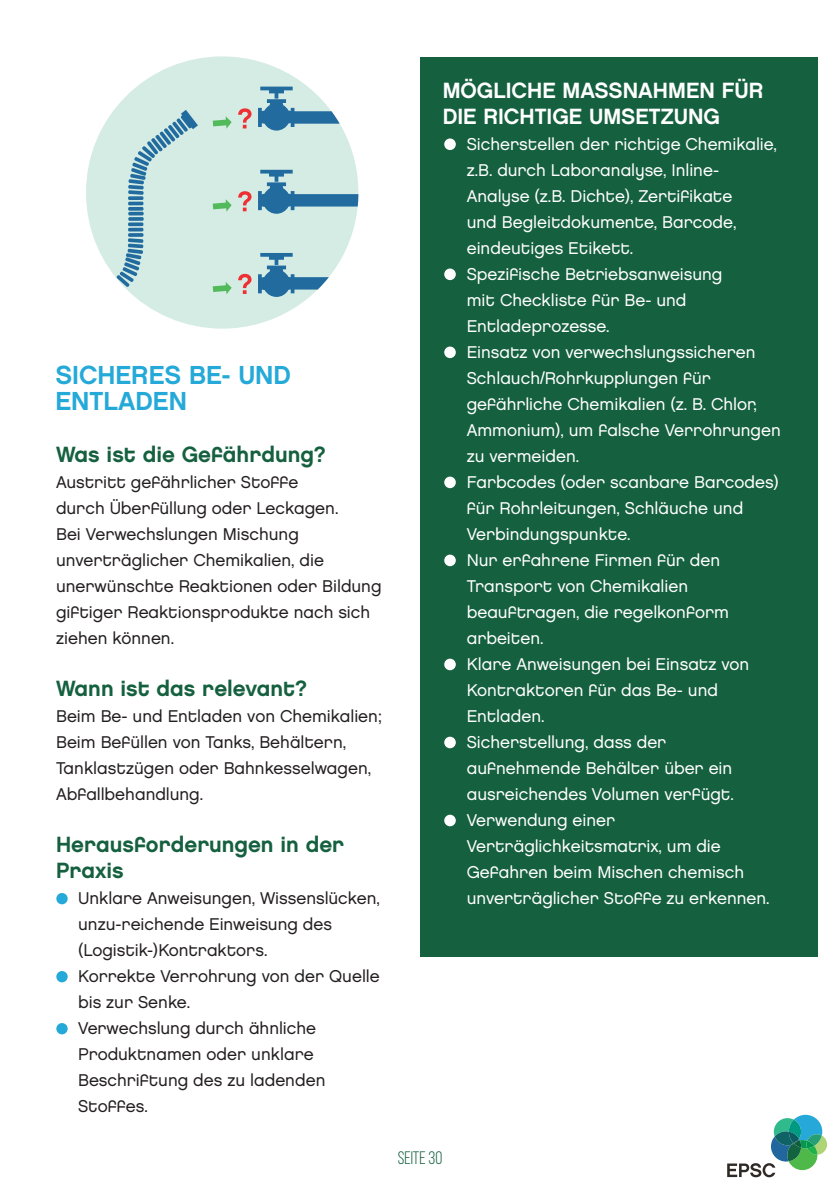
<style>
.page{position:relative;width:840px;height:1191px;background:#fff}
.page>*{position:absolute;margin:0;border:0;box-sizing:border-box;transform-origin:0 0}
.t1{font:26px/26px "Chalet New York Nineteen Eighty";color:#24a9d8}
.t2{font:22px/26px "Chalet New York Nineteen Eighty";color:#15603f}
.t3{font:22px/26px "Chalet New York Nineteen Eighty";color:#fff}
.t4{font:18px "Bebas Neue";color:#15603f}
.t5{font:17px/26px "Chalet London Nineteen Eighty";color:#fff}
.t6{font:17px/26px "Chalet London Nineteen Eighty";color:#231f20}
</style>
<div class="page">
<svg style="left:727px;top:1114px;width:99px;height:63px"></svg>
<div style="left:420px;top:57px;width:396px;height:899px;background:#15603f"></div>
<div style="left:444px;top:138px;width:11px;height:12px;background:#fff;border-radius:50%"></div>
<div style="left:444px;top:268px;width:11px;height:12px;background:#fff;border-radius:50%"></div>
<div style="left:444px;top:346px;width:11px;height:12px;background:#fff;border-radius:50%"></div>
<div style="left:444px;top:476px;width:11px;height:12px;background:#fff;border-radius:50%"></div>
<div style="left:444px;top:554px;width:11px;height:12px;background:#fff;border-radius:50%"></div>
<div style="left:444px;top:658px;width:11px;height:12px;background:#fff;border-radius:50%"></div>
<div style="left:444px;top:736px;width:11px;height:12px;background:#fff;border-radius:50%"></div>
<div style="left:444px;top:814px;width:11px;height:12px;background:#fff;border-radius:50%"></div>
<div style="left:56px;top:893px;width:12px;height:11px;background:#24a9d8;border-radius:50%"></div>
<div style="left:56px;top:971px;width:12px;height:11px;background:#24a9d8;border-radius:50%"></div>
<div style="left:56px;top:1023px;width:12px;height:11px;background:#24a9d8;border-radius:50%"></div>
<svg style="left:86px;top:56px;width:271px;height:273px;fill:#d5ece5"></svg>
<svg style="left:258px;top:87px;width:81px;height:44px"></svg>
<svg style="left:258px;top:170px;width:100px;height:44px"></svg>
<svg style="left:258px;top:253px;width:71px;height:44px"></svg>
<svg style="left:238px;top:108px;width:13px;height:20px"></svg>
<svg style="left:238px;top:191px;width:13px;height:20px"></svg>
<svg style="left:238px;top:274px;width:13px;height:20px"></svg>
<svg style="left:213px;top:116px;width:18px;height:13px"></svg>
<svg style="left:213px;top:199px;width:18px;height:13px"></svg>
<svg style="left:213px;top:282px;width:18px;height:12px"></svg>
<hr style="left:128px;top:212px;width:15px;height:3px;background:#216b9e">
<svg style="left:128px;top:217px;width:16px;height:4px"></svg>
<svg style="left:128px;top:222px;width:15px;height:4px"></svg>
<svg style="left:128px;top:233px;width:15px;height:4px"></svg>
<hr style="left:128px;top:228px;width:15px;height:3px;background:#216b9e">
<svg style="left:116px;top:238px;width:27px;height:49px"></svg>
<svg style="left:128px;top:207px;width:15px;height:4px"></svg>
<svg style="left:128px;top:196px;width:15px;height:4px"></svg>
<hr style="left:128px;top:202px;width:15px;height:3px;background:#216b9e">
<svg style="left:128px;top:110px;width:70px;height:85px"></svg>
<p class="t1" style="left:55px;top:362px;width:237px">SICHERES BE- UND<br>ENTLADEN</p>
<p class="t2" style="left:56px;top:441px;width:271px">Was ist die Gefährdung?</p>
<p class="t6" style="left:56px;top:469px;width:327px">Austritt gefährlicher Stoffe<br>durch Überfüllung oder Leckagen.<br>Bei Verwechslungen Mischung unverträglicher Chemikalien, die unerwünschte Reaktionen oder Bildung giftiger Reaktionsprodukte nach sich ziehen können.</p>
<p class="t2" style="left:56px;top:675px;width:253px">Wann ist das relevant?</p>
<p class="t6" style="left:56px;top:703px;width:327px">Beim Be- und Entladen von Chemikalien; Beim Befüllen von Tanks, Behältern, Tanklastzügen oder Bahnkesselwagen, Abfallbehandlung.</p>
<p class="t2" style="left:56px;top:831px;width:289px">Herausforderungen in der<br>Praxis</p>
<p class="t6" style="left:78px;top:885px;width:303px">Unklare Anweisungen, Wissenslücken, unzu-reichende Einweisung des (Logistik-)Kontraktors.</p>
<p class="t6" style="left:78px;top:963px;width:303px">Korrekte Verrohrung von der Quelle bis zur Senke.</p>
<p class="t6" style="left:78px;top:1015px;width:249px">Verwechslung durch ähnliche<br>Produktnamen oder unklare<br>Beschriftung des zu ladenden<br>Stoffes.</p>
<p class="t3" style="left:442px;top:77px;width:322px">MÖGLICHE MASSNAHMEN FÜR<br>DIE RICHTIGE UMSETZUNG</p>
<p class="t5" style="left:466px;top:131px;width:311px">Sicherstellen der richtige Chemikalie, z.B. durch Laboranalyse, Inline-Analyse (z.B. Dichte), Zertifikate<br>und Begleitdokumente, Barcode, eindeutiges Etikett.</p>
<p class="t5" style="left:466px;top:261px;width:257px">Spezifische Betriebsanweisung mit Checkliste für Be- und<br>Entladeprozesse.</p>
<p class="t5" style="left:466px;top:339px;width:315px">Einsatz von verwechslungssicheren<br>Schlauch/Rohrkupplungen für gefährliche Chemikalien (z. B. Chlor,<br>Ammonium), um falsche Verrohrungen zu vermeiden.</p>
<p class="t5" style="left:466px;top:469px;width:313px">Farbcodes (oder scanbare Barcodes) für Rohrleitungen, Schläuche und<br>Verbindungspunkte.</p>
<p class="t5" style="left:466px;top:547px;width:264px">Nur erfahrene Firmen für den<br>Transport von Chemikalien beauftragen, die regelkonform arbeiten.</p>
<p class="t5" style="left:466px;top:651px;width:284px">Klare Anweisungen bei Einsatz von<br>Kontraktoren für das Be- und<br>Entladen.</p>
<p class="t5" style="left:466px;top:729px;width:268px">Sicherstellung, dass der aufnehmende Behälter über ein ausreichendes Volumen verfügt.</p>
<p class="t5" style="left:466px;top:807px;width:304px">Verwendung einer<br>Verträglichkeitsmatrix, um die<br>Gefahren beim Mischen chemisch unverträglicher Stoffe zu erkennen.</p>
<p class="t4" style="left:397px;top:1148px;width:46px">Seite 30</p>
</div>
